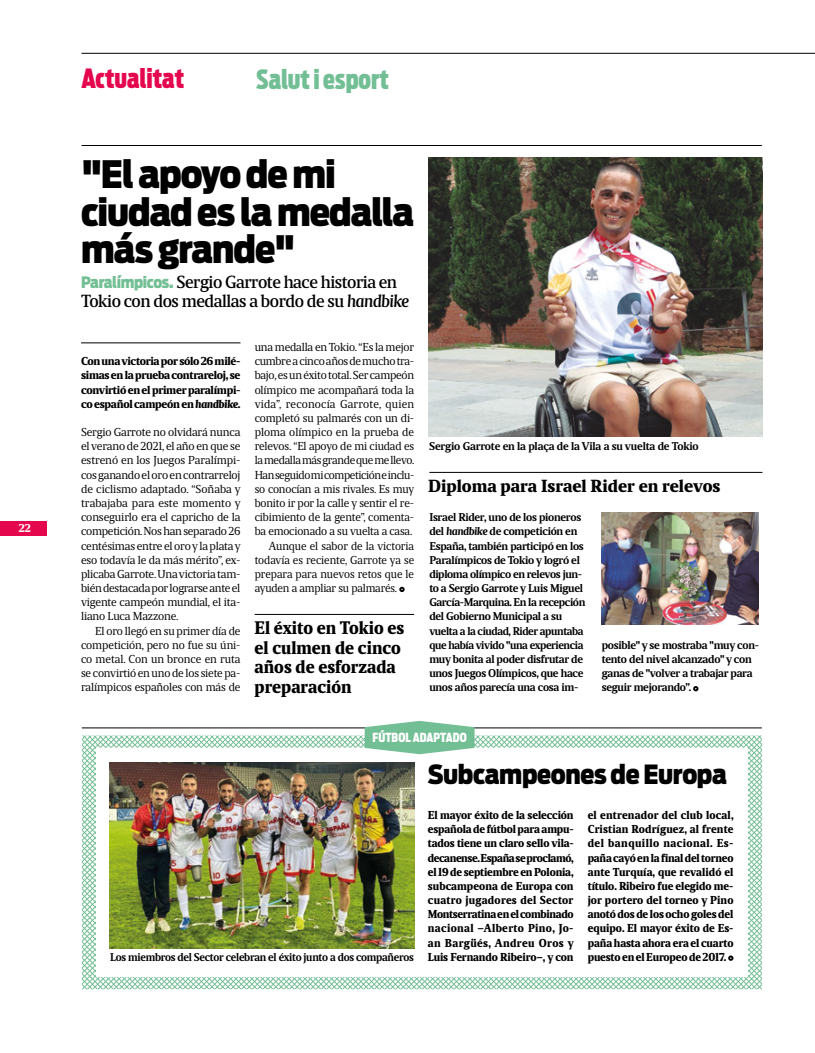
<style>
.page{position:relative;width:815px;height:1053px;background:#fff}
.page>*{position:absolute;margin:0;border:0;box-sizing:border-box;transform-origin:0 0}
.t1{font:900 37.5px/37.5px "Antenna Cond";letter-spacing:-.03em;color:#000}
.t2{font:900 26.25px "Antenna Cond";letter-spacing:-.015em;color:#000}
.t3{font:900 26.25px "Antenna Extra Cond";color:#73bf95}
.t4{font:900 26.25px "Antenna Extra Cond";letter-spacing:-.005em;color:#e5074d}
.t5{font:900 18.12px/19.4px "Maga";color:#000}
.t6{font:500 17.5px/18.8px "Maga";letter-spacing:-.025em;color:#000}
.t7{font:900 17.5px "Maga";color:#000}
.t8{font:900 12.5px "Antenna Extra Cond";letter-spacing:.01em;color:#fff}
.t9{font:11.5px/14.1px "Maga";letter-spacing:-.015em;color:#000;text-align:justify}
.t10{font:900 11.5px/14.1px "Maga";letter-spacing:-.015em;color:#000;text-align:justify}
.t11{font:11.5px "Maga";letter-spacing:-.015em;color:#000;scale:.96 1}
.t12{font:11.5px "Maga";letter-spacing:-.035em;color:#000}
.t13{font:11.5px "Maga";letter-spacing:.015em;color:#000}
.t14{font:700 11.25px/14.1px "Maga";letter-spacing:-.025em;color:#000}
.t15{font:900 11.25px "Maga";color:#fff}
.s1{font-family:"Antenna Cond";font-weight:900;font-size:15.62px;color:#73bf95}
.s2{font-style:italic}
</style>
<div class="page">
<hr style="left:81px;top:53px;width:734px;height:1px;background:#000">
<div style="left:0;top:521px;width:46px;height:14px;background:#e5074d"></div>
<hr style="left:81px;top:145px;width:681px;height:1px;background:#000">
<hr style="left:82px;top:727px;width:680px;height:1px;background:#000">
<svg style="left:82px;top:735px;width:680px;height:254px"></svg>
<svg style="left:728px;top:955px;width:5px;height:5px"></svg>
<svg style="left:365px;top:720px;width:110px;height:34px"></svg>
<img style="left:110px;top:762px;width:305px;height:186px">
<svg style="left:693px;top:686px;width:5px;height:5px"></svg>
<hr style="left:429px;top:472px;width:333px;height:1px;background:#000">
<img style="left:429px;top:158px;width:333px;height:278px">
<svg style="left:399px;top:586px;width:6px;height:6px"></svg>
<hr style="left:81px;top:342px;width:160px;height:1px;background:#000">
<img style="left:601px;top:513px;width:157px;height:111px">
<hr style="left:255px;top:614px;width:159px;height:1px;background:#000">
<p class="t15" style="left:19px;top:521px;width:14px">2218</p>
<h2 class="t4" style="left:81px;top:64px;width:104px">Actualitat</h2>
<h2 class="t3" style="left:256px;top:64px;width:134px">Salut i esport</h2>
<h1 class="t1" style="left:81px;top:156px;width:335px">"El apoyo de mi ciudad es la medalla más grande"</h1>
<h3 class="t6" style="left:81px;top:273px;width:329px"><span class="s1">Paralímpicos.</span> Sergio Garrote hace historia en<br>Tokio con dos medallas a bordo de su <span class="s2">handbike</span></h3>
<p class="t10" style="left:81px;top:354px;width:161px">Con una victoria por sólo 26 milé&shy;simas en la prueba contrareloj, se convirtió en el primer paralímpi&shy;co español campeón en <span class="s2">handbike</span>.</p>
<p class="t9" style="left:81px;top:425px;width:161px">Sergio Garrote no olvidará nunca el verano de 2021, el año en que se estrenó en los Juegos Paralímpi&shy;cos ganando el oro en contrarreloj de ciclismo adaptado. “Soñaba y trabajaba para este momento y conseguirlo era el capricho de la competición. Nos han separado 26 centésimas entre el oro y la plata y eso todavía le da más mérito”, ex&shy;plicaba Garrote. Una victoria tam&shy;bién destacada por lograrse ante el vigente campeón mundial, el ita&shy;liano Luca Mazzone.</p>
<p class="t9" style="left:81px;top:623px;width:161px;text-indent:14px">El oro llegó en su primer día de competición, pero no fue su úni&shy;co metal. Con un bronce en ruta se convirtió en uno de los siete pa&shy;ralímpicos españoles con más de</p>
<p class="t9" style="left:255px;top:340px;width:161px">una medalla en Tokio. “Es la mejor</p>
<p class="t9" style="left:255px;top:354px;width:161px">cumbre a cinco años de mucho tra-</p>
<p class="t9" style="left:255px;top:368px;width:161px">bajo, es un éxito total. Ser campeón</p>
<p class="t9" style="left:255px;top:382px;width:161px">olímpico me acompañará toda la</p>
<p class="t13" style="left:255px;top:397px;width:161px">vida”, reconocía Garrote, quien</p>
<p class="t9" style="left:255px;top:411px;width:161px">completó su palmarés con un di-</p>
<p class="t9" style="left:255px;top:425px;width:161px">ploma olímpico en la prueba de</p>
<p class="t9" style="left:255px;top:439px;width:161px">relevos. “El apoyo de mi ciudad es</p>
<p class="t9" style="left:255px;top:453px;width:161px">la medalla más grande que me llevo.</p>
<p class="t12" style="left:255px;top:468px;width:161px">Han seguido mi competición e inclu-</p>
<p class="t9" style="left:255px;top:482px;width:161px">so conocían a mis rivales. Es muy</p>
<p class="t9" style="left:255px;top:496px;width:161px">bonito ir por la calle y sentir el re-</p>
<p class="t9" style="left:255px;top:510px;width:161px">cibimiento de la gente”, comenta-</p>
<p class="t9" style="left:255px;top:524px;width:159px">ba emocionado a su vuelta a casa.</p>
<p class="t11" style="left:269px;top:539px;width:153px">Aunque el sabor de la victoria</p>
<p class="t11" style="left:255px;top:553px;width:168px">todavía es reciente, Garrote ya se</p>
<p class="t11" style="left:255px;top:567px;width:168px">prepara para nuevos retos que le</p>
<p class="t11" style="left:255px;top:581px;width:150px">ayuden a ampliar su palmarés.</p>
<h3 class="t5" style="left:255px;top:618px;width:151px">El éxito en Tokio es el culmen de cinco años de esforzada preparación</h3>
<p class="t14" style="left:429px;top:439px;width:271px">Sergio Garrote en la plaça de la Vila a su vuelta de Tokio</p>
<h3 class="t7" style="left:428px;top:476px;width:294px">Diploma para Israel Rider en relevos</h3>
<p class="t14" style="left:429px;top:510px;width:158px">Israel Rider, uno de los pioneros del <span class="s2">handbike</span> de competición en<br>España, también participó en los<br>Paralímpicos de Tokio y logró el diploma olímpico en relevos jun&shy;to a Sergio Garrote y Luis Miguel<br>García-Marquina. En la recepción del Gobierno Municipal a su vuelta a la ciudad, Rider apuntaba que había vivido "una experiencia muy bonita al poder disfrutar de unos Juegos Olímpicos, que hace unos años parecía una cosa im-</p>
<p class="t14" style="left:602px;top:638px;width:159px">posible" y se mostraba "muy con&shy;tento del nivel alcanzado" y con ganas de "volver a trabajar para seguir mejorando”.</p>
<p class="t8" style="left:372px;top:730px;width:96px">FÚTBOL ADAPTADO</p>
<p class="t14" style="left:110px;top:949px;width:305px">Los miembros del Sector celebran el éxito junto a dos compañeros</p>
<h2 class="t2" style="left:428px;top:758px;width:301px">Subcampeones de Europa</h2>
<p class="t10" style="left:428px;top:808px;width:147px">El mayor éxito de la selección española de fútbol para ampu&shy;tados tiene un claro sello vila&shy;decanense. España se proclamó, el 19 de septiembre en Polonia, subcampeona de Europa con cuatro jugadores del Sector Montserratina en el combinado nacional –Alberto Pino, Jo&shy;an Bargüés, Andreu Oros y Luis Fernando Ribeiro–, y con</p>
<p class="t10" style="left:588px;top:808px;width:147px">el entrenador del club local, Cristian Rodríguez, al frente del banquillo nacional. Es&shy;paña cayó en la final del torneo ante Turquía, que revalidó el título. Ribeiro fue elegido me&shy;jor portero del torneo y Pino anotó dos de los ocho goles del equipo. El mayor éxito de Es&shy;paña hasta ahora era el cuarto puesto en el Europeo de 2017.</p>
</div>
